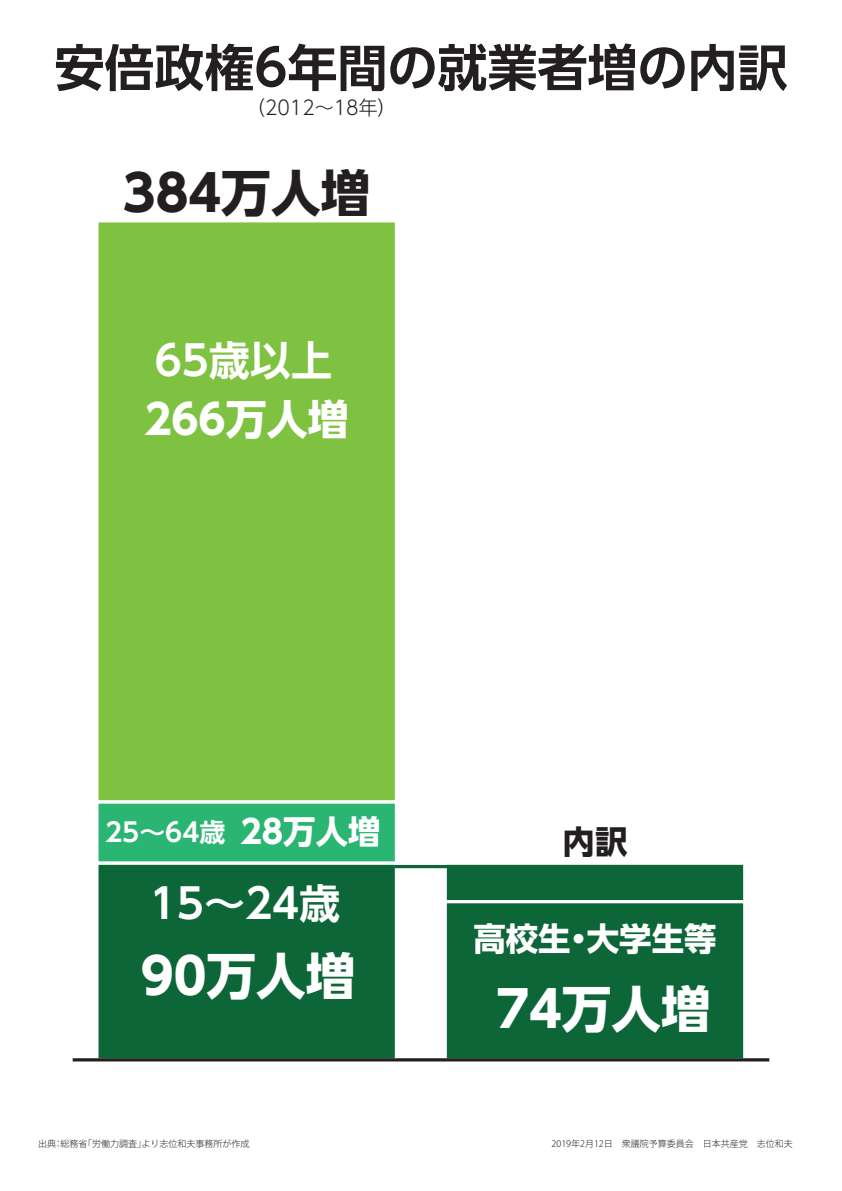
<style>
.page{position:relative;width:842px;height:1191px;background:#fff}
.page>*{position:absolute;margin:0;border:0;box-sizing:border-box;transform-origin:0 0}
.t1{font:700 50px "UD Shin Go Pro De";color:#231f20}
.t2{font:700 49.7px "UD Shin Go Pro";color:#fff}
.t3{font:700 49.7px "UD Shin Go Pro";color:#231f20}
.t4{font:700 41px "UD Shin Go Pro De";color:#fff}
.t5{font:700 41px "UD Shin Go Pro";color:#fff}
.t6{font:700 32.4px "UD Shin Go Pro";color:#fff}
.t7{font:700 32.4px "UD Shin Go Pro";color:#231f20}
.t8{font:700 25.9px "UD Shin Go Pro De";color:#fff}
.t9{font:300 19.6px "UD Shin Go Pro";color:#231f20;scale:.96 1}
.t10{font:300 9px "Koz Go Pro";color:#231f20}
.s1{font-family:"UD Shin Go Pro";font-size:32.4px}
</style>
<div class="page">
<div style="left:95px;top:219px;width:303px;height:584px;background:#7fc241;border:3px solid #fff"></div>
<div style="left:95px;top:800px;width:303px;height:65px;background:#2bb572;border:3px solid #fff"></div>
<div style="left:444px;top:861px;width:302px;height:42px;background:#0c6638;border:3px solid #fff"></div>
<div style="left:95px;top:861px;width:303px;height:200px;background:#0c6638;border:3px solid #fff"></div>
<div style="left:444px;top:900px;width:302px;height:161px;background:#0c6638;border:3px solid #fff"></div>
<hr style="left:73px;top:1058px;width:696px;height:3px;background:#231f20">
<hr style="left:394px;top:865px;width:54px;height:3px;background:#0c6638">
<h1 class="t1" style="left:54px;top:27px;width:735px">安倍政権6年間の就業者増の内訳</h1>
<h3 class="t9" style="left:246px;top:91px;width:158px">（2012～18年）</h3>
<h2 class="t3" style="left:123px;top:152px;width:249px">384万人増</h2>
<h3 class="t4" style="left:155px;top:327px;width:179px">65歳以上</h3>
<h3 class="t5" style="left:144px;top:386px;width:206px">266万人増</h3>
<h3 class="t8" style="left:105px;top:811px;width:277px">25～64歳 <span class="s1">28万人増</span></h3>
<h3 class="t4" style="left:150px;top:869px;width:192px">15～24歳</h3>
<h2 class="t2" style="left:141px;top:935px;width:216px">90万人増</h2>
<h3 class="t7" style="left:563px;top:815px;width:66px">内訳</h3>
<h3 class="t6" style="left:473px;top:912px;width:244px">高校生・大学生等</h3>
<h2 class="t2" style="left:496px;top:968px;width:216px">74万人増</h2>
<p class="t10" style="left:38px;top:1138px;width:213px">出典：総務省「労働力調査」より志位和夫事務所が作成</p>
<p class="t10" style="left:551px;top:1138px;width:243px">2019年2月12日　衆議院予算委員会　日本共産党　志位和夫</p>
</div>
